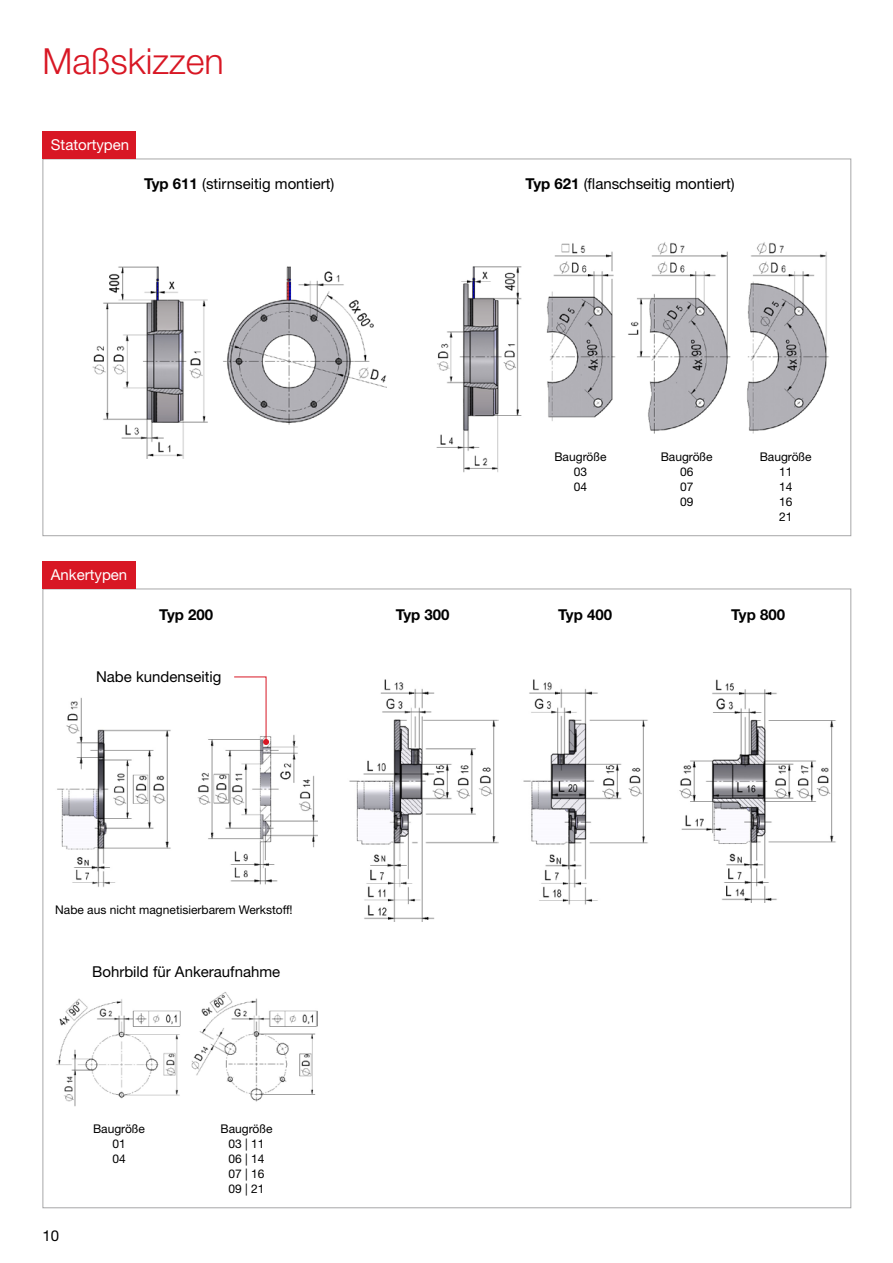
<style>
.page{position:relative;width:893px;height:1263px;background:#fff}
.page>*{position:absolute;margin:0;border:0;box-sizing:border-box;transform-origin:0 0}
.t1{font:300 36px "Helvetica Neue LT Pro";color:#d81724}
.t2{font:15px "Helvetica Neue LT Pro";color:#000}
.t3{font:700 15px "Helvetica Neue LT Pro";color:#000}
.t4{font:15px "Helvetica Neue LT Pro";color:#fff}
.t5{font:12px/15px "Helvetica Neue LT Pro";color:#000;text-align:center}
.s1{font-weight:700}
</style>
<div class="page">
<img style="left:92px;top:266px;width:295px;height:193px">
<img style="left:57px;top:697px;width:260px;height:190px">
<img style="left:349px;top:679px;width:149px;height:243px">
<img style="left:523px;top:679px;width:125px;height:226px">
<img style="left:436px;top:242px;width:393px;height:230px">
<img style="left:679px;top:680px;width:157px;height:222px">
<svg style="left:233px;top:676px;width:36px;height:69px"></svg>
<img style="left:56px;top:992px;width:261px;height:115px">
<div style="left:43px;top:131px;width:93px;height:28px;background:#d81724"></div>
<div style="left:43px;top:561px;width:93px;height:28px;background:#d81724"></div>
<h1 class="t1" style="left:43px;top:39px;width:183px">Maßskizzen</h1>
<p class="t4" style="left:51px;top:136px;width:80px">Statortypen</p>
<p class="t2" style="left:144px;top:175px;width:192px"><span class="s1">Typ 611</span> (stirnseitig montiert)</p>
<p class="t2" style="left:526px;top:175px;width:211px"><span class="s1">Typ 621</span> (flanschseitig montiert)</p>
<p class="t4" style="left:51px;top:566px;width:78px">Ankertypen</p>
<p class="t5" style="left:554px;top:449px;width:54px">Baugröße<br>03<br>04</p>
<p class="t5" style="left:661px;top:449px;width:54px">Baugröße<br>06<br>07<br>09</p>
<p class="t5" style="left:760px;top:449px;width:54px">Baugröße<br>11<br>14<br>16<br>21</p>
<p class="t3" style="left:159px;top:605px;width:55px">Typ 200</p>
<p class="t3" style="left:396px;top:605px;width:55px">Typ 300</p>
<p class="t3" style="left:558px;top:605px;width:55px">Typ 400</p>
<p class="t3" style="left:731px;top:605px;width:55px">Typ 800</p>
<p class="t2" style="left:96px;top:667px;width:127px">Nabe kundenseitig</p>
<p class="t5" style="left:55px;top:902px;width:239px">Nabe aus nicht magnetisierbarem Werkstoff!</p>
<p class="t2" style="left:92px;top:963px;width:190px">Bohrbild für Ankeraufnahme</p>
<p class="t2" style="left:43px;top:1227px;width:18px">10</p>
<p class="t5" style="left:93px;top:1121px;width:54px">Baugröße<br>01<br>04</p>
<p class="t5" style="left:221px;top:1121px;width:54px">Baugröße<br>03 | 11<br>06 | 14<br>07 | 16<br>09 | 21</p>
</div>
